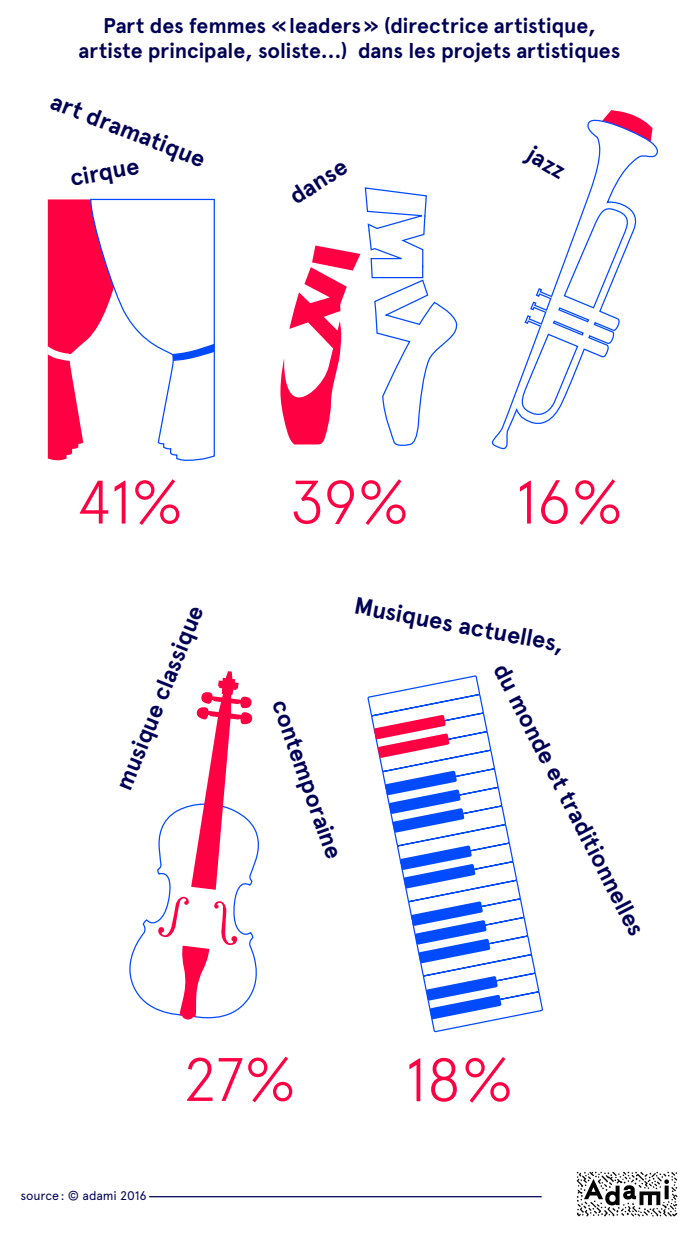
<style>
.page{position:relative;width:698px;height:1250px;background:#fff}
.page>*{position:absolute;margin:0;border:0;box-sizing:border-box;transform-origin:0 0}
.t1{font:300 61.25px "Apercu";letter-spacing:-.03em;color:#ff0043}
.t2{font:700 23.75px "Apercu";color:#000056}
.t3{font:700 21.25px/25px "Apercu";letter-spacing:-.005em;color:#000056;text-align:center}
.t4{font:12.5px "Apercu";letter-spacing:-.01em;color:#000056}
</style>
<div class="page">
<hr style="left:149px;top:1196px;width:392px;height:1px;background:#000056">
<svg style="left:280px;top:187px;width:178px;height:259px"></svg>
<svg style="left:47px;top:198px;width:168px;height:263px"></svg>
<svg style="left:605px;top:110px;width:32px;height:7px"></svg>
<svg style="left:491px;top:117px;width:167px;height:333px"></svg>
<svg style="left:523px;top:287px;width:30px;height:41px"></svg>
<svg style="left:367px;top:675px;width:176px;height:358px"></svg>
<svg style="left:425px;top:976px;width:76px;height:44px"></svg>
<svg style="left:411px;top:901px;width:79px;height:63px"></svg>
<svg style="left:399px;top:845px;width:76px;height:44px"></svg>
<svg style="left:385px;top:771px;width:79px;height:62px"></svg>
<svg style="left:373px;top:715px;width:76px;height:43px"></svg>
<svg style="left:129px;top:671px;width:130px;height:349px"></svg>
<img style="left:576px;top:1171px;width:102px;height:46px">
<p class="t3" style="left:79px;top:13px;width:543px">Part des femmes «leaders» (directrice artistique, artiste principale, soliste…) dans les projets artistiques</p>
<p class="t2" style="left:57px;top:87px;width:165px;rotate:21deg">art dramatique</p>
<p class="t2" style="left:67px;top:164px;width:71px;rotate:-11deg">cirque</p>
<p class="t2" style="left:284px;top:186px;width:65px;rotate:-33deg">danse</p>
<p class="t2" style="left:536px;top:140px;width:42px;rotate:31deg">jazz</p>
<h1 class="t1" style="left:76px;top:466px;width:108px">41%</h1>
<h1 class="t1" style="left:289px;top:466px;width:121px">39%</h1>
<h1 class="t1" style="left:515px;top:466px;width:109px">16%</h1>
<p class="t2" style="left:109px;top:784px;width:199px;rotate:-68deg">musique classique</p>
<p class="t2" style="left:294px;top:696px;width:169px;rotate:71deg">contemporaine</p>
<p class="t2" style="left:357px;top:590px;width:214px;rotate:11deg">Musiques actuelles,</p>
<p class="t2" style="left:513px;top:659px;width:304px;rotate:63deg">du monde et traditionnelles</p>
<p class="t4" style="left:21px;top:1188px;width:127px">source: © adami 2016</p>
<h1 class="t1" style="left:182px;top:1043px;width:115px">27%</h1>
<h1 class="t1" style="left:405px;top:1043px;width:110px">18%</h1>
</div>
